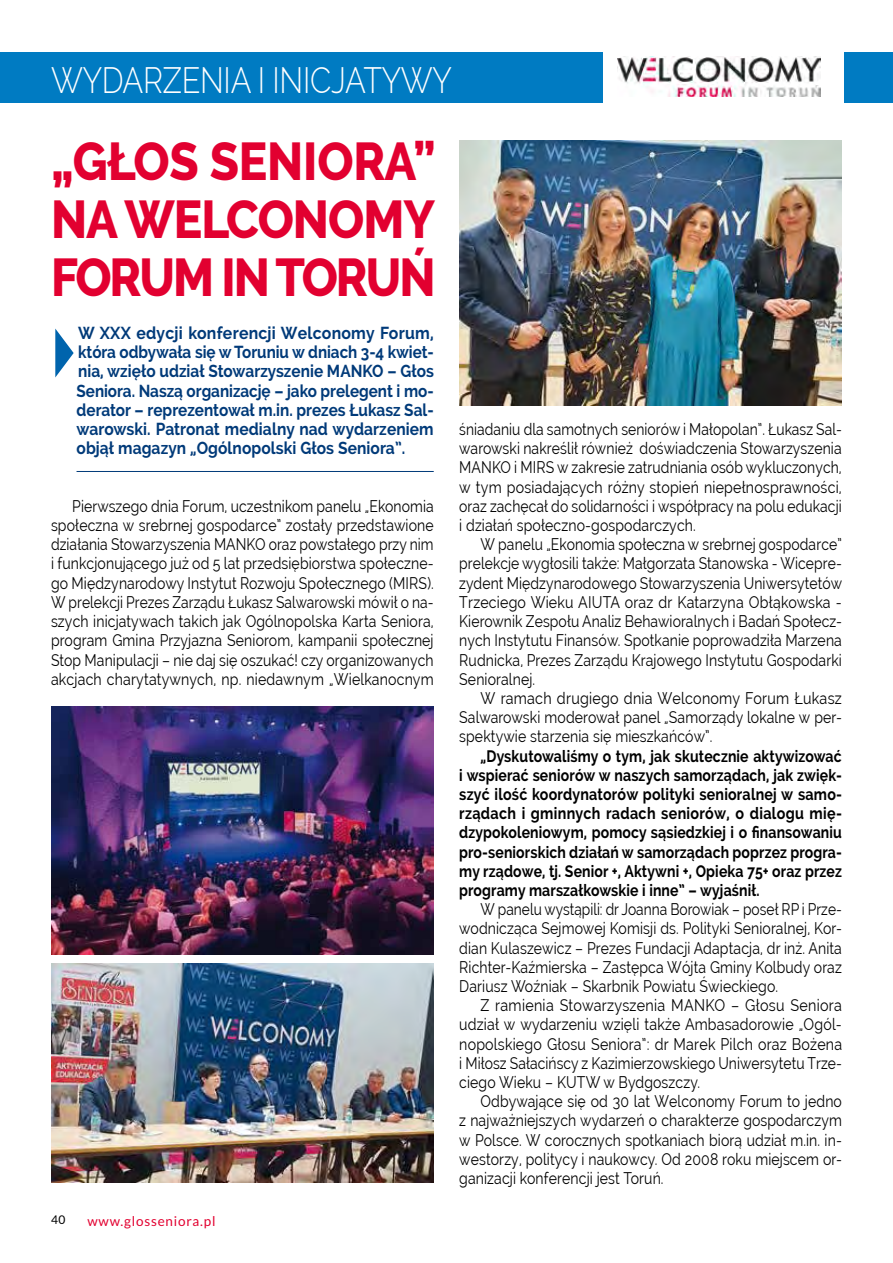
<style>
.page{position:relative;width:893px;height:1263px;background:#fff}
.page>*{position:absolute;margin:0;border:0;box-sizing:border-box;transform-origin:0 0}
.t1{font:800 52.95px/57.6px "Raleway";letter-spacing:-.01em;color:#e20030;scale:.9 1}
.t2{font:300 36px "Raleway";letter-spacing:-.01em;color:#fff;scale:.85 1}
.t3{font:700 17.25px/19.2px "Raleway";letter-spacing:.005em;color:#003a79;text-align:justify;scale:.92 1}
.t4{font:16.5px/19.2px "Raleway";letter-spacing:.01em;color:#000;text-align:justify;scale:.85 1}
.t5{font:16.5px/19.2px "Raleway";letter-spacing:.01em;color:#000;text-align:justify;scale:.84 1}
.t6{font:700 16.5px/19.2px "Raleway";letter-spacing:.01em;color:#000;text-align:justify;scale:.85 1}
.t7{font:16.5px/19.2px "Raleway";letter-spacing:.01em;color:#000;text-align:justify;scale:.87 1}
.t8{font:16.5px/19.2px "Raleway";letter-spacing:.01em;color:#000;text-align:justify;scale:.83 1}
.t9{font:13.5px "Lato";letter-spacing:.06em;color:#e20030}
.t10{font:12px "Lato";color:#000}
</style>
<div class="page">
<div style="left:0;top:52px;width:893px;height:50px;background:#007bc2"></div>
<div style="left:603px;top:41px;width:241px;height:74px;background:#fff"></div>
<img style="left:617px;top:57px;width:203px;height:40px">
<hr style="left:77px;top:471px;width:357px;height:1px;background:#003a79">
<img style="left:459px;top:140px;width:383px;height:266px">
<img style="left:51px;top:707px;width:383px;height:247px">
<img style="left:51px;top:964px;width:383px;height:218px">
<h2 class="t2" style="left:51px;top:60px;width:473px">WYDARZENI A I INICJATYWY</h2>
<h1 class="t1" style="left:51px;top:133px;width:98px">„GŁOS</h1>
<h1 class="t1" style="left:210px;top:133px;width:66px">SENIORA</h1>
<h1 class="t1" style="left:413px;top:133px;width:27px">”</h1>
<h1 class="t1" style="left:51px;top:191px;width:174px">NA WELCONOMY<br>FORUM</h1>
<h1 class="t1" style="left:221px;top:248px;width:240px">IN TORU Ń</h1>
<p class="t3" style="left:77px;top:323px;width:390px">W XXX edycji konferencji Welconomy Forum, która odbywała się w Toruniu w dniach 3-4 kwiet&shy;nia, wzięło udział Stowarzyszenie MANKO – Głos Seniora. Naszą organizację – jako prelegent i mo&shy;derator – reprezentował m.in. prezes Łukasz Sal&shy;warowski. Patronat medialny nad wydarzeniem objął magazyn „Ogólnopolski Głos Seniora”.</p>
<p class="t4" style="left:51px;top:496px;width:452px;text-indent:21px">Pierwszego dnia Forum, uczestnikom panelu „Ekonomia społeczna w srebrnej gospodarce” zostały przedstawione działania Stowarzyszenia MANKO oraz powstałego przy nim i funkcjonującego już od 5 lat przedsiębiorstwa społeczne&shy;go Międzynarodowy Instytut Rozwoju Społecznego (MIRS).<br>W prelekcji Prezes Zarządu Łukasz Salwarowski mówił o na&shy;szych inicjatywach takich jak Ogólnopolska Karta Seniora, program Gmina Przyjazna Seniorom, kampanii społecznej Stop Manipulacji – nie daj się oszukać! czy organizowanych akcjach charytatywnych, np. niedawnym „Wielkanocnym</p>
<p class="t10" style="left:51px;top:1213px;width:16px">40</p>
<p class="t9" style="left:87px;top:1213px;width:130px">www.glosseniora.pl</p>
<p class="t5" style="left:459px;top:420px;width:457px">śniadaniu dla samotnych seniorów i Małopolan”. Łukasz Sal&shy;warowski nakreślił również doświadczenia Stowarzyszenia MANKO i MIRS w zakresie zatrudniania osób wykluczonych, w tym posiadających różny stopień niepełnosprawności, oraz zachęcał do solidarności i współpracy na polu edukacji i działań społeczno-gospodarczych.</p>
<p class="t5" style="left:459px;top:535px;width:458px;text-indent:21px">W panelu „Ekonomia społeczna w srebrnej gospodarce” prelekcje wygłosili także: Małgorzata Stanowska - Wicepre&shy;zydent Międzynarodowego Stowarzyszenia Uniwersytetów Trzeciego Wieku AIUTA oraz dr Katarzyna Obłąkowska - Kierownik Zespołu Analiz Behawioralnych i Badań Społecz&shy;nych Instytutu Finansów. Spotkanie poprowadziła Marzena Rudnicka, Prezes Zarządu Krajowego Instytutu Gospodarki Senioralnej.</p>
<p class="t7" style="left:459px;top:688px;width:441px;text-indent:21px">W ramach drugiego dnia Welconomy Forum Łukasz Salwarowski moderował panel „Samorządy lokalne w per&shy;spektywie starzenia się mieszkańców”.</p>
<p class="t6" style="left:459px;top:746px;width:452px;text-indent:21px">„Dyskutowaliśmy o tym, jak skutecznie aktywizować i wspierać seniorów w naszych samorządach, jak zwięk&shy;szyć ilość koordynatorów polityki senioralnej w samo&shy;rządach i gminnych radach seniorów, o dialogu mię&shy;dzypokoleniowym, pomocy sąsiedzkiej i o finansowaniu pro-seniorskich działań w samorządach poprzez progra&shy;my rządowe, tj. Senior +, Aktywni +, Opieka 75+ oraz przez programy marszałkowskie i inne” – wyjaśnił.</p>
<p class="t8" style="left:459px;top:900px;width:463px;text-indent:21px">W panelu wystąpili: dr Joanna Borowiak – poseł RP i Prze&shy;wodnicząca Sejmowej Komisji ds. Polityki Senioralnej, Kor&shy;dian Kulaszewicz – Prezes Fundacji Adaptacja, dr inż. Anita Richter-Kaźmierska – Zastępca Wójta Gminy Kolbudy oraz Dariusz Woźniak – Skarbnik Powiatu Świeckiego.</p>
<p class="t7" style="left:459px;top:996px;width:442px;text-indent:21px">Z ramienia Stowarzyszenia MANKO – Głosu Seniora udział w wydarzeniu wzięli także Ambasadorowie „Ogól&shy;nopolskiego Głosu Seniora”: dr Marek Pilch oraz Bożena i Miłosz Sałacińscy z Kazimierzowskiego Uniwersytetu Trze&shy;ciego Wieku – KUTW w Bydgoszczy.</p>
<p class="t4" style="left:459px;top:1092px;width:452px;text-indent:21px">Odbywające się od 30 lat Welconomy Forum to jedno z najważniejszych wydarzeń o charakterze gospodarczym w Polsce. W corocznych spotkaniach biorą udział m.in. in&shy;westorzy, politycy i naukowcy. Od 2008 roku miejscem or&shy;ganizacji konferencji jest Toruń.</p>
</div>
